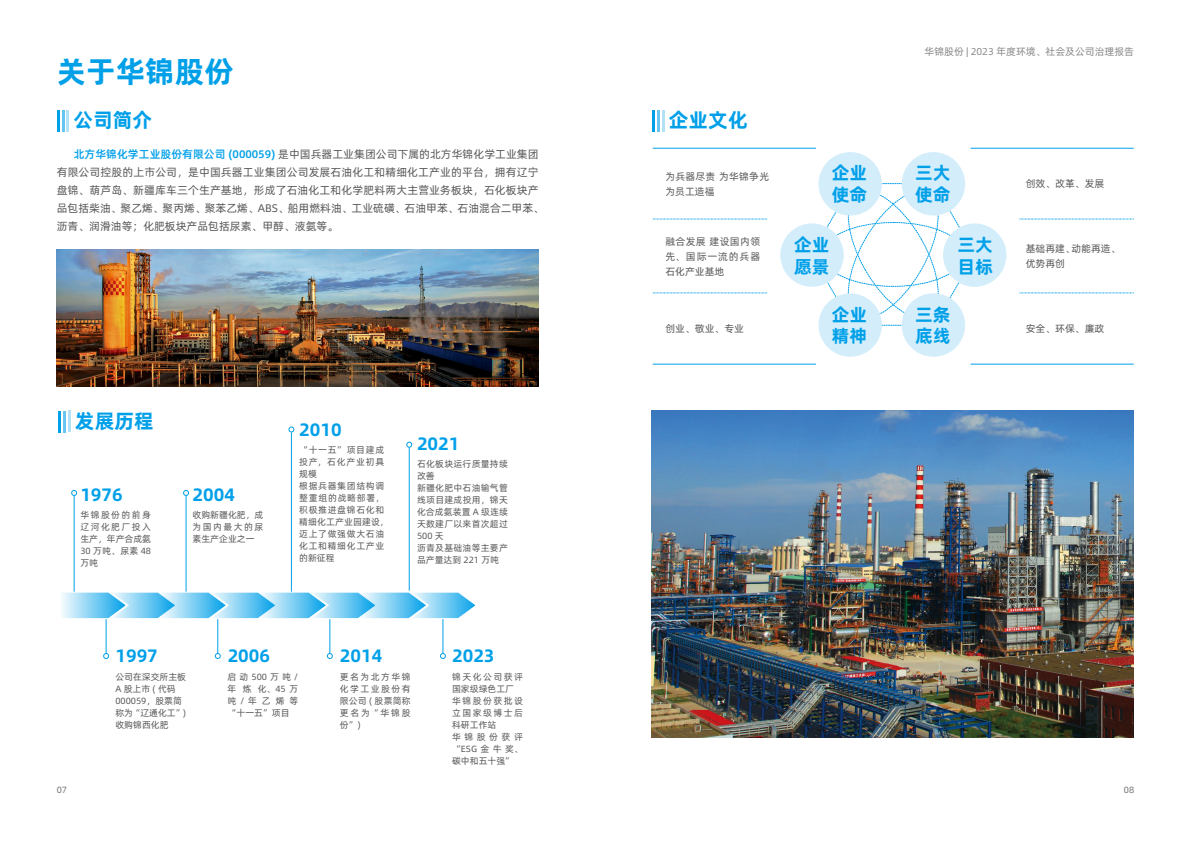
<style>
.page{position:relative;width:1191px;height:842px;background:#fff}
.page>*{position:absolute;margin:0;border:0;box-sizing:border-box;transform-origin:0 0}
.t1{font:30px "Alibaba Pu Hui Ti B";color:#00a0e9}
.t2{font:20px "Alibaba Pu Hui Ti B";color:#00a0e9}
.t3{font:18px/21.6px "Alibaba Pu Hui Ti B";color:#00a0e9}
.t4{font:11px/18px "Alibaba Pu Hui Ti R";letter-spacing:.01em;color:#595757}
.t5{font:10px/15px "Alibaba Pu Hui Ti R";color:#595757;text-align:justify}
.t6{font:10px "Alibaba Pu Hui Ti R";color:#898989}
.t7{font:10px/15px "Alibaba Pu Hui Ti R";letter-spacing:.025em;color:#595757}
.t8{font:9px/12px "Alibaba Pu Hui Ti R";letter-spacing:.03em;color:#595757;text-align:justify}
.t9{font:9px/12px "Alibaba Pu Hui Ti R";letter-spacing:.075em;color:#595757}
.t10{font:9px/12px "Alibaba Pu Hui Ti R";letter-spacing:.16em;color:#595757}
.t11{font:9px/12px "Alibaba Pu Hui Ti R";color:#595757}
.t12{font:9px "Alibaba Pu Hui Ti R";color:#727171}
.s1{font-family:"Alibaba Pu Hui Ti M";color:#00a0e9}
</style>
<div class="page">
<hr style="left:57px;top:110px;width:3px;height:22px;background:#00a0e9">
<hr style="left:62px;top:110px;width:2px;height:22px;background:#00a0e9">
<hr style="left:66px;top:110px;width:3px;height:22px;background:#00a0e9">
<svg style="left:817px;top:183px;width:148px;height:143px"></svg>
<hr style="left:653px;top:148px;width:163px;height:1px;background:#00a0e9">
<hr style="left:970px;top:148px;width:163px;height:1px;background:#00a0e9">
<hr style="left:653px;top:364px;width:163px;height:1px;background:#00a0e9">
<hr style="left:970px;top:364px;width:163px;height:1px;background:#00a0e9">
<svg style="left:653px;top:219px;width:114px;height:1px"></svg>
<svg style="left:1019px;top:219px;width:114px;height:1px"></svg>
<svg style="left:653px;top:293px;width:114px;height:1px"></svg>
<svg style="left:1019px;top:293px;width:114px;height:1px"></svg>
<div style="left:818px;top:152px;width:64px;height:64px;background:#d3edfb;border-radius:50%"></div>
<div style="left:780px;top:223px;width:63px;height:64px;background:#d3edfb;border-radius:50%"></div>
<div style="left:943px;top:223px;width:63px;height:64px;background:#d3edfb;border-radius:50%"></div>
<div style="left:818px;top:293px;width:64px;height:64px;background:#d3edfb;border-radius:50%"></div>
<div style="left:901px;top:152px;width:64px;height:64px;background:#d3edfb;border-radius:50%"></div>
<div style="left:901px;top:293px;width:64px;height:64px;background:#d3edfb;border-radius:50%"></div>
<hr style="left:652px;top:110px;width:3px;height:22px;background:#00a0e9">
<hr style="left:657px;top:110px;width:3px;height:22px;background:#00a0e9">
<hr style="left:662px;top:110px;width:2px;height:22px;background:#00a0e9">
<hr style="left:58px;top:411px;width:3px;height:22px;background:#00a0e9">
<hr style="left:63px;top:411px;width:3px;height:22px;background:#00a0e9">
<hr style="left:68px;top:410px;width:3px;height:22px;background:#00a0e9">
<svg style="left:62px;top:590px;width:414px;height:31px"></svg>
<hr style="left:74px;top:492px;width:1px;height:100px;background:#00a0e9">
<hr style="left:106px;top:619px;width:1px;height:37px;background:#00a0e9">
<hr style="left:217px;top:619px;width:1px;height:37px;background:#00a0e9">
<hr style="left:329px;top:619px;width:1px;height:37px;background:#00a0e9">
<hr style="left:442px;top:619px;width:1px;height:37px;background:#00a0e9">
<hr style="left:185px;top:492px;width:1px;height:100px;background:#00a0e9">
<hr style="left:291px;top:432px;width:1px;height:160px;background:#00a0e9">
<hr style="left:409px;top:444px;width:1px;height:147px;background:#00a0e9">
<svg style="left:71px;top:490px;width:6px;height:6px"></svg>
<svg style="left:103px;top:653px;width:6px;height:6px"></svg>
<svg style="left:215px;top:653px;width:6px;height:6px"></svg>
<svg style="left:327px;top:653px;width:6px;height:6px"></svg>
<svg style="left:440px;top:653px;width:6px;height:6px"></svg>
<svg style="left:183px;top:490px;width:6px;height:6px"></svg>
<svg style="left:288px;top:426px;width:6px;height:6px"></svg>
<svg style="left:406px;top:442px;width:6px;height:6px"></svg>
<img style="left:651px;top:410px;width:482px;height:327px">
<img style="left:57px;top:249px;width:482px;height:137px">
<p class="t6" style="left:924px;top:44px;width:211px">华锦股份 | 2023 年度环境、社会及公司治理报告</p>
<h1 class="t1" style="left:57px;top:48px;width:179px">关于华锦股份</h1>
<h2 class="t2" style="left:73px;top:104px;width:80px">公司简介</h2>
<h2 class="t2" style="left:669px;top:104px;width:80px">企业文化</h2>
<p class="t4" style="left:57px;top:145px;width:489px;text-indent:17px"><span class="s1">北方华锦化学工业股份有限公司 (000059)</span> 是中国兵器工业集团公司下属的北方华锦化学工业集团有限公司控股的上市公司，是中国兵器工业集团公司发展石油化工和精细化工产业的平台，拥有辽宁盘锦、葫芦岛、新疆库车三个生产基地，形成了石油化工和化学肥料两大主营业务板块，石化板块产品包括柴油、聚乙烯、聚丙烯、聚苯乙烯、ABS、船用燃料油、工业硫磺、石油甲苯、石油混合二甲苯、沥青、润滑油等；化肥板块产品包括尿素、甲醇、液氨等。</p>
<h3 class="t3" style="left:831px;top:161px;width:37px">企业使命</h3>
<h3 class="t3" style="left:915px;top:161px;width:37px">三大使命</h3>
<p class="t7" style="left:665px;top:168px;width:105px">为兵器尽责 为华锦争光为员工造福</p>
<p class="t5" style="left:1025px;top:175px;width:80px">创效、改革、发展</p>
<h3 class="t3" style="left:794px;top:233px;width:37px">企业愿景</h3>
<h3 class="t3" style="left:957px;top:233px;width:37px">三大目标</h3>
<p class="t5" style="left:665px;top:233px;width:96px">融合发展 建设国内领先、国际一流的兵器石化产业基地</p>
<p class="t5" style="left:1025px;top:241px;width:96px">基础再建、动能再造、优势再创</p>
<h2 class="t2" style="left:75px;top:405px;width:80px">发展历程</h2>
<h3 class="t3" style="left:80px;top:483px;width:44px">1976</h3>
<p class="t8" style="left:80px;top:509px;width:72px">华锦股份的前身辽河化肥厂投入生产，年产合成氨30 万吨、尿素 48万吨</p>
<h3 class="t3" style="left:193px;top:483px;width:44px">2004</h3>
<p class="t8" style="left:193px;top:509px;width:72px">收购新疆化肥，成为国内最大的尿素生产企业之一</p>
<h3 class="t3" style="left:299px;top:418px;width:44px">2010</h3>
<p class="t9" style="left:299px;top:443px;width:91px">“十一五”项目建成投产，石化产业初具规模<br>根据兵器集团结构调整重组的战略部署，积极推进盘锦石化和精细化工产业园建设，迈上了做强做大石油化工和精细化工产业的新征程</p>
<h3 class="t3" style="left:417px;top:431px;width:44px">2021</h3>
<p class="t8" style="left:417px;top:457px;width:92px;text-align:left">石化板块运行质量持续改善<br>新疆化肥中石油输气管线项目建成投用，锦天化合成氨装置 A 级连续天数建厂以来首次超过<br>500 天<br>沥青及基础油等主要产品产量达到 221 万吨</p>
<h3 class="t3" style="left:115px;top:644px;width:44px">1997</h3>
<h3 class="t3" style="left:228px;top:644px;width:44px">2006</h3>
<h3 class="t3" style="left:340px;top:644px;width:44px">2014</h3>
<h3 class="t3" style="left:452px;top:644px;width:44px">2023</h3>
<p class="t8" style="left:228px;top:670px;width:72px">启动500万吨/年 炼 化、45 万吨/年乙烯等“十一五”项目</p>
<p class="t11" style="left:115px;top:670px;width:72px">公司在深交所主板<br>A 股上市 ( 代码<br>000059，股票简称为“辽通化工”)收购锦西化肥</p>
<p class="t10" style="left:452px;top:670px;width:72px">锦天化公司获评国家级绿色工厂华锦股份获批设立国家级博士后科研工作站<br>华锦股份获评“ESG 金牛奖、碳中和五十强”</p>
<p class="t8" style="left:340px;top:670px;width:72px">更名为北方华锦化学工业股份有限公司 ( 股票简称更名为“华锦股份”)</p>
<h3 class="t3" style="left:831px;top:302px;width:37px">企业精神</h3>
<h3 class="t3" style="left:915px;top:302px;width:37px">三条底线</h3>
<p class="t5" style="left:665px;top:321px;width:80px">创业、敬业、专业</p>
<p class="t5" style="left:1025px;top:321px;width:80px">安全、环保、廉政</p>
<p class="t12" style="left:57px;top:783px;width:12px">07</p>
<p class="t12" style="left:1124px;top:783px;width:12px">08</p>
</div>
